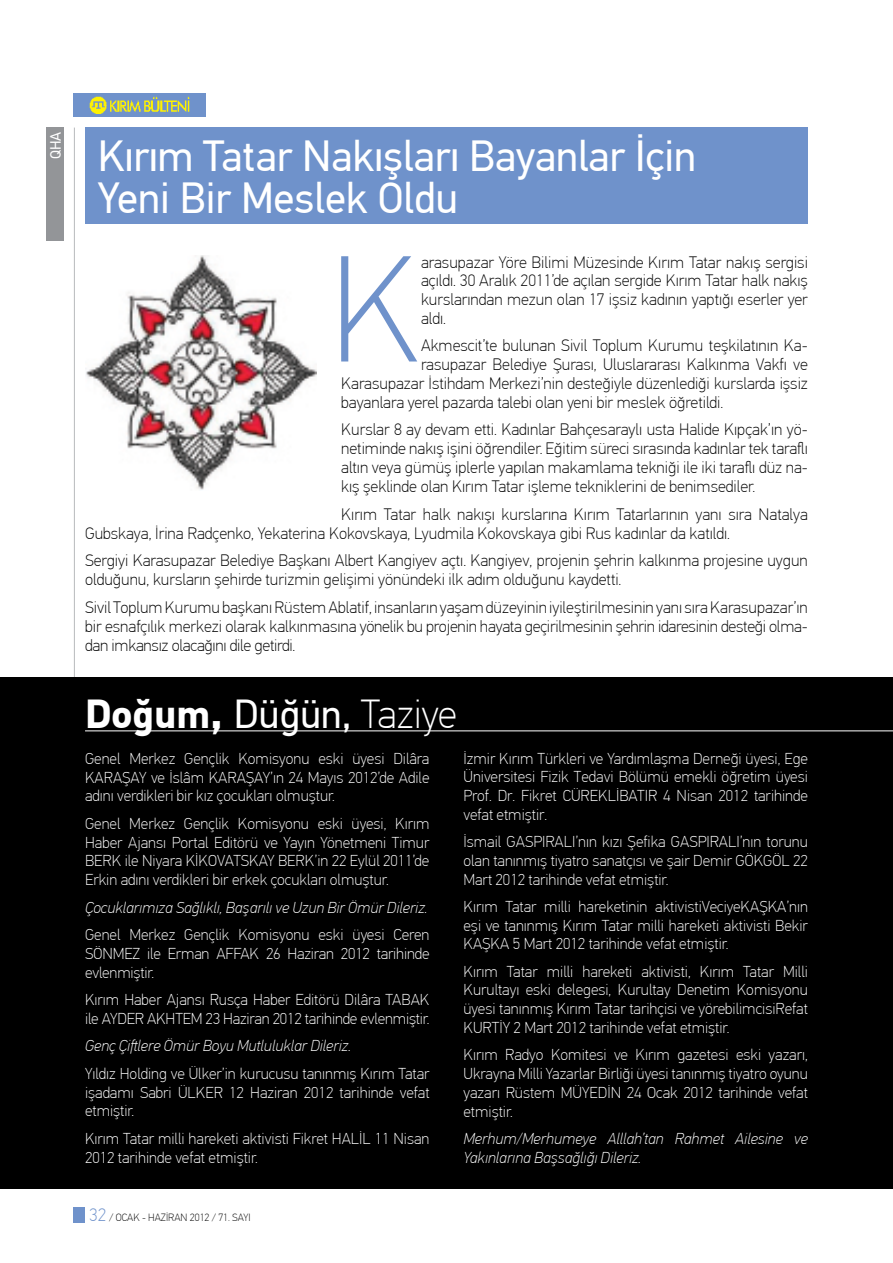
<style>
.page{position:relative;width:893px;height:1263px;background:#fff}
.page>*{position:absolute;margin:0;border:0;box-sizing:border-box;transform-origin:0 0}
.t1{font:100 151.2px "PF Din Text Pro";color:#6f92cb}
.t2{font:43.5px/42px "PF Din Text Pro";color:#fff}
.t3{font:700 40.5px "PF Din Text Pro";color:#fff}
.t4{font:100 16.5px/19px "PF Din Text Pro";color:#000;text-align:justify}
.t5{font:100 15.75px/18.8px "PF Din Text Pro";color:#fff;text-align:justify}
.t6{font:italic 100 15.75px/18.8px "PF Din Text Pro";color:#fff}
.t7{font:15px "PF Din Text Pro";color:#fff}
.t8{font:100 10.5px "PF Din Text Pro";color:#000}
.s1{font-weight:400}
.s2{font-weight:100}
.s3{font-size:18px;color:#6f92cb}
</style>
<div class="page">
<img style="left:74px;top:94px;width:131px;height:23px">
<div style="left:74px;top:1207px;width:11px;height:15px;background:#6f92cb"></div>
<hr style="left:74px;top:128px;width:1px;height:1060px;background:#bcbec0">
<div style="left:0;top:677px;width:893px;height:511px;background:#000"></div>
<div style="left:85px;top:128px;width:723px;height:96px;background:#6f92cb"></div>
<img style="left:86px;top:255px;width:231px;height:235px">
<hr style="left:85px;top:730px;width:808px;height:1px;background:#fff">
<div style="left:47px;top:128px;width:17px;height:113px;background:#939598"></div>
<p class="t7" style="left:47px;top:159px;width:29px;rotate:-90deg">QHA</p>
<h2 class="t2" style="left:98px;top:135px;width:600px">Kırım Tatar Nakışları Bayanlar İçin<br>Yeni Bir Meslek Oldu</h2>
<h1 class="t1" style="left:329px;top:223px;width:93px">K</h1>
<p class="t4" style="left:421px;top:253px;width:388px">arasupazar Yöre Bilimi Müzesinde Kırım Tatar nakış sergisi açıldı. 30 Aralık 2011’de açılan sergide Kırım Tatar halk nakış kurslarından mezun olan 17 işsiz kadının yaptığı eserler yer aldı.</p>
<p class="t4" style="left:421px;top:336px;width:388px">Akmescit’te bulunan Sivil Toplum Kurumu teşkilatının Ka-</p>
<p class="t4" style="left:421px;top:355px;width:388px">rasupazar Belediye Şurası, Uluslararası Kalkınma Vakfı ve</p>
<p class="t4" style="left:341px;top:374px;width:468px">Karasupazar İstihdam Merkezi’nin desteğiyle düzenlediği kurslarda işsiz</p>
<p class="t4" style="left:341px;top:393px;width:384px">bayanlara yerel pazarda talebi olan yeni bir meslek öğretildi.</p>
<p class="t4" style="left:341px;top:420px;width:468px">Kurslar 8 ay devam etti. Kadınlar Bahçesaraylı usta Halide Kıpçak’ın yö&shy;netiminde nakış işini öğrendiler. Eğitim süreci sırasında kadınlar tek taraflı altın veya gümüş iplerle yapılan makamlama tekniği ile iki taraflı düz na&shy;kış şeklinde olan Kırım Tatar işleme tekniklerini de benimsediler.</p>
<p class="t4" style="left:85px;top:505px;width:724px;text-indent:256px">Kırım Tatar halk nakışı kurslarına Kırım Tatarlarının yanı sıra Natalya<br>Gubskaya, İrina Radçenko, Yekaterina Kokovskaya, Lyudmila Kokovskaya gibi Rus kadınlar da katıldı.</p>
<p class="t4" style="left:85px;top:551px;width:724px">Sergiyi Karasupazar Belediye Başkanı Albert Kangiyev açtı. Kangiyev, projenin şehrin kalkınma projesine uygun olduğunu, kursların şehirde turizmin gelişimi yönündeki ilk adım olduğunu kaydetti.</p>
<p class="t4" style="left:85px;top:598px;width:724px">Sivil Toplum Kurumu başkanı Rüstem Ablatif, insanların yaşam düzeyinin iyileştirilmesinin yanı sıra Karasupazar’ın bir esnafçılık merkezi olarak kalkınmasına yönelik bu projenin hayata geçirilmesinin şehrin idaresinin desteği olma&shy;dan imkansız olacağını dile getirdi.</p>
<h3 class="t3" style="left:85px;top:689px;width:374px">Doğum, <span class="s1">Düğün,</span> <span class="s2">Taziye</span></h3>
<p class="t5" style="left:85px;top:749px;width:346px">Genel Merkez Gençlik Komisyonu eski üyesi Dilâra KARAŞAY ve İslâm KARAŞAY’ın 24 Mayıs 2012’de Adile adını verdikleri bir kız çocukları olmuştur.</p>
<p class="t5" style="left:85px;top:814px;width:346px">Genel Merkez Gençlik Komisyonu eski üyesi, Kırım Haber Ajansı Portal Editörü ve Yayın Yönetmeni Timur BERK ile Niyara KİKOVATSKAY BERK’in 22 Eylül 2011’de Erkin adını verdikleri bir erkek çocukları olmuştur.</p>
<p class="t6" style="left:85px;top:898px;width:344px">Çocuklarımıza Sağlıklı, Başarılı ve Uzun Bir Ömür Dileriz.</p>
<p class="t5" style="left:85px;top:925px;width:346px">Genel Merkez Gençlik Komisyonu eski üyesi Ceren SÖNMEZ ile Erman AFFAK 26 Haziran 2012 tarihinde evlenmiştir.</p>
<p class="t5" style="left:85px;top:990px;width:346px">Kırım Haber Ajansı Rusça Haber Editörü Dilâra TABAK ile AYDER AKHTEM 23 Haziran 2012 tarihinde evlenmiştir.</p>
<p class="t6" style="left:85px;top:1037px;width:267px">Genç Çiftlere Ömür Boyu Mutluluklar Dileriz.</p>
<p class="t5" style="left:85px;top:1064px;width:346px">Yıldız Holding ve Ülker’in kurucusu tanınmış Kırım Tatar işadamı Sabri ÜLKER 12 Haziran 2012 tarihinde vefat etmiştir.</p>
<p class="t5" style="left:85px;top:1129px;width:346px">Kırım Tatar milli hareketi aktivisti Fikret HALİL 11 Nisan<br>2012 tarihinde vefat etmiştir.</p>
<p class="t8" style="left:89px;top:1212px;width:163px"><span class="s3">32</span> / OCAK - HAZİRAN 2012 / 71. SAYI</p>
<p class="t5" style="left:463px;top:749px;width:346px">İzmir Kırım Türkleri ve Yardımlaşma Derneği üyesi, Ege Üniversitesi Fizik Tedavi Bölümü emekli öğretim üyesi Prof. Dr. Fikret CÜREKLİBATIR 4 Nisan 2012 tarihinde vefat etmiştir.</p>
<p class="t5" style="left:463px;top:832px;width:346px">İsmail GASPIRALI’nın kızı Şefika GASPIRALI’nın torunu olan tanınmış tiyatro sanatçısı ve şair Demir GÖKGÖL 22<br>Mart 2012 tarihinde vefat etmiştir.</p>
<p class="t5" style="left:463px;top:897px;width:346px">Kırım Tatar milli hareketinin aktivistiVeciyeKAŞKA’nın eşi ve tanınmış Kırım Tatar milli hareketi aktivisti Bekir KAŞKA 5 Mart 2012 tarihinde vefat etmiştir.</p>
<p class="t5" style="left:463px;top:962px;width:346px">Kırım Tatar milli hareketi aktivisti, Kırım Tatar Milli Kurultayı eski delegesi, Kurultay Denetim Komisyonu üyesi tanınmış Kırım Tatar tarihçisi ve yörebilimcisiRefat KURTİY 2 Mart 2012 tarihinde vefat etmiştir.</p>
<p class="t5" style="left:463px;top:1046px;width:346px">Kırım Radyo Komitesi ve Kırım gazetesi eski yazarı, Ukrayna Milli Yazarlar Birliği üyesi tanınmış tiyatro oyunu yazarı Rüstem MÜYEDİN 24 Ocak 2012 tarihinde vefat etmiştir.</p>
<p class="t6" style="left:463px;top:1129px;width:346px">Merhum/Merhumeye Alllah’tan Rahmet Ailesine ve<br>Yakınlarına Başsağlığı Dileriz.</p>
</div>
